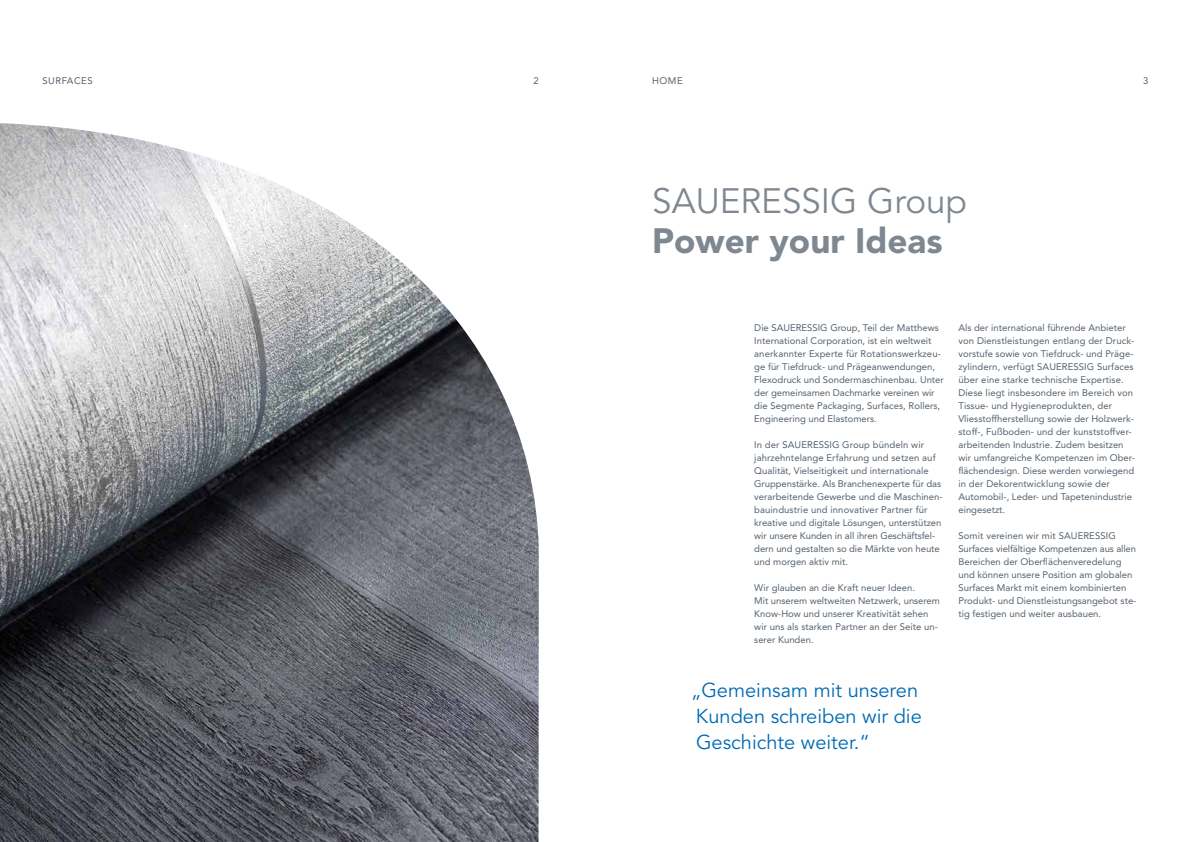
<style>
.page{position:relative;width:1191px;height:842px;background:#fff}
.page>*{position:absolute;margin:0;border:0;box-sizing:border-box;transform-origin:0 0}
.t1{font:35px "Avenir LT Std";color:#7f8890}
.t2{font:900 35px "Avenir LT Std";color:#7f8890}
.t3{font:20px/26px "Avenir LT Std";color:#006ab4}
.t4{font:9.5px/13px "Avenir LT Std";color:#54616c}
.t5{font:9.5px "Avenir LT Std";letter-spacing:.05em;color:#54616c}
</style>
<div class="page">
<img style="left:0;top:123px;width:539px;height:719px">
<p class="t5" style="left:43px;top:75px;width:52px">SURFACES</p>
<p class="t4" style="left:533px;top:74px;width:7px">2</p>
<p class="t4" style="left:652px;top:74px;width:32px">HOME</p>
<p class="t4" style="left:1143px;top:74px;width:7px">3</p>
<h1 class="t1" style="left:652px;top:181px;width:316px">SAUERESSIG Group</h1>
<h1 class="t2" style="left:652px;top:220px;width:292px">Power your Ideas</h1>
<p class="t4" style="left:754px;top:321px;width:191px">Die SAUERESSIG Group, Teil der Matthews International Corporation, ist ein weltweit anerkannter Experte für Rotationswerkzeu&shy;ge für Tiefdruck- und Prägeanwendungen, Flexodruck und Sondermaschinenbau. Unter der gemeinsamen Dachmarke vereinen wir die Segmente Packaging, Surfaces, Rollers, Engineering und Elastomers.</p>
<p class="t4" style="left:754px;top:438px;width:190px">In der SAUERESSIG Group bündeln wir jahrzehntelange Erfahrung und setzen auf Qualität, Vielseitigkeit und internationale Gruppenstärke. Als Branchenexperte für das verarbeitende Gewerbe und die Maschinen&shy;bauindustrie und innovativer Partner für kreative und digitale Lösungen, unterstützen wir unsere Kunden in all ihren Geschäftsfel&shy;dern und gestalten so die Märkte von heute und morgen aktiv mit.</p>
<p class="t4" style="left:754px;top:581px;width:187px">Wir glauben an die Kraft neuer Ideen.<br>Mit unserem weltweiten Netzwerk, unserem Know-How und unserer Kreativität sehen wir uns als starken Partner an der Seite un&shy;serer Kunden.</p>
<p class="t4" style="left:958px;top:321px;width:178px">Als der international führende Anbieter von Dienstleistungen entlang der Druck&shy;vorstufe sowie von Tiefdruck- und Präge&shy;zylindern, verfügt SAUERESSIG Surfaces über eine starke technische Expertise.<br>Diese liegt insbesondere im Bereich von Tissue- und Hygieneprodukten, der Vliesstoffherstellung sowie der Holzwerk&shy;stoff-, Fußboden- und der kunststoffver&shy;arbeitenden Industrie. Zudem besitzen wir umfangreiche Kompetenzen im Ober&shy;flächendesign. Diese werden vorwiegend in der Dekorentwicklung sowie der Automobil-, Leder- und Tapetenindustrie eingesetzt.</p>
<p class="t4" style="left:958px;top:529px;width:179px">Somit vereinen wir mit SAUERESSIG Surfaces vielfältige Kompetenzen aus allen Bereichen der Oberflächenveredelung und können unsere Position am globalen Surfaces Markt mit einem kombinierten Produkt- und Dienstleistungsangebot ste&shy;tig festigen und weiter ausbauen.</p>
<h2 class="t3" style="left:691px;top:678px;width:232px">„Gemeinsam mit unseren<br>Kunden schreiben wir die<br>Geschichte weiter.“</h2>
</div>
